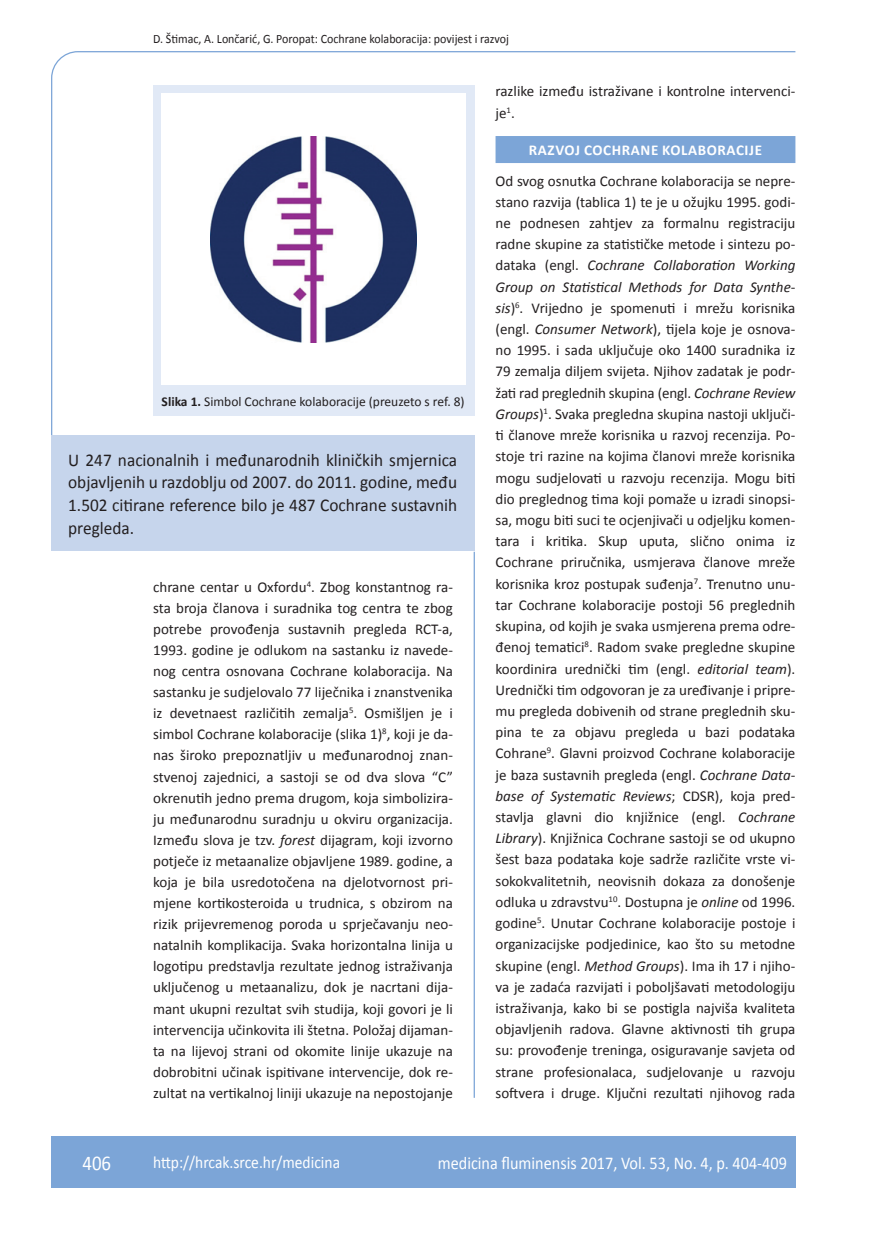
<style>
.page{position:relative;width:872px;height:1234px;background:#fff}
.page>*{position:absolute;margin:0;border:0;box-sizing:border-box;transform-origin:0 0}
.t1{font:21px "Calibri";color:#fff;scale:.9 1}
.t2{font:18px/22.5px "Calibri";color:#231f20;text-align:justify;scale:.96 1}
.t3{font:18px "Calibri";color:#fff;scale:.9 1}
.t4{font:17.25px "Calibri";color:#fff;scale:.9 1}
.t5{font:15px/21.1px "Calibri";color:#231f20;text-align:justify}
.t6{font:700 15px "Calibri";letter-spacing:.04em;color:#fff}
.t7{font:13.5px "Calibri";color:#231f20}
.t8{font:12.75px "Calibri";color:#231f20;scale:.94 1}
.s1{font-weight:700}
.s2{font-style:italic}
</style>
<div class="page">
<svg style="left:51px;top:51px;width:745px;height:387px"></svg>
<hr style="left:473px;top:551px;width:2px;height:546px;background:#7ca5d7">
<div style="left:51px;top:1135px;width:744px;height:51px;background:#7ca5d7"></div>
<div style="left:495px;top:136px;width:300px;height:27px;background:#7ca5d7"></div>
<div style="left:153px;top:85px;width:321px;height:330px;background:#e1e9f6"></div>
<div style="left:162px;top:94px;width:304px;height:291px;background:#fff"></div>
<img style="left:210px;top:136px;width:207px;height:206px">
<div style="left:51px;top:435px;width:423px;height:116px;background:#c6d5ec"></div>
<p class="t8" style="left:153px;top:30px;width:380px">D. Štimac, A. Lončarić, G. Poropat: Cochrane kolaboracija: povijest i razvoj</p>
<p class="t7" style="left:162px;top:393px;width:304px"><span class="s1">Slika 1.</span> Simbol Cochrane kolaboracije (preuzeto s ref. 8)</p>
<p class="t2" style="left:68px;top:448px;width:406px">U 247 nacionalnih i međunarodnih kliničkih smjernica objavljenih u razdoblju od 2007. do 2011. godine, među 1.502 citirane reference bilo je 487 Cochrane sustavnih pregleda.</p>
<p class="t5" style="left:153px;top:575px;width:301px">chrane centar u Oxfordu<sup>4</sup>. Zbog konstantnog ra&shy;sta broja članova i suradnika tog centra te zbog potrebe provođenja sustavnih pregleda RCT-a, 1993. godine je odlukom na sastanku iz navede&shy;nog centra osnovana Cochrane kolaboracija. Na sastanku je sudjelovalo 77 liječnika i znanstvenika iz devetnaest različitih zemalja<sup>5</sup>. Osmišljen je i simbol Cochrane kolaboracije (slika 1)<sup>8</sup>, koji je da&shy;nas široko prepoznatljiv u međunarodnoj znan&shy;stvenoj zajednici, a sastoji se od dva slova “C” okrenutih jedno prema drugom, koja simbolizira&shy;ju međunarodnu suradnju u okviru organizacija.<br>Između slova je tzv. <span class="s2">forest</span> dijagram, koji izvorno potječe iz metaanalize objavljene 1989. godine, a koja je bila usredotočena na djelotvornost pri&shy;mjene kortikosteroida u trudnica, s obzirom na rizik prijevremenog poroda u sprječavanju neo&shy;natalnih komplikacija. Svaka horizontalna linija u logotipu predstavlja rezultate jednog istraživanja uključenog u metaanalizu, dok je nacrtani dija&shy;mant ukupni rezultat svih studija, koji govori je li intervencija učinkovita ili štetna. Položaj dijaman&shy;ta na lijevoj strani od okomite linije ukazuje na dobrobitni učinak ispitivane intervencije, dok re&shy;zultat na vertikalnoj liniji ukazuje na nepostojanje</p>
<p class="t5" style="left:495px;top:80px;width:301px">razlike između istraživane i kontrolne intervenci&shy;je<sup>1</sup>.</p>
<p class="t6" style="left:529px;top:140px;width:235px">RAZVOJ COCHRANE KOLABORACIJE</p>
<p class="t5" style="left:495px;top:169px;width:301px">Od svog osnutka Cochrane kolaboracija se nepre&shy;stano razvija (tablica 1) te je u ožujku 1995. godi&shy;ne podnesen zahtjev za formalnu registraciju radne skupine za statističke metode i sintezu po&shy;dataka (engl. <span class="s2">Cochrane Collaboration Working Group on Statistical Methods for Data Synthe&shy;sis</span>)<sup>6</sup>. Vrijedno je spomenuti i mrežu korisnika (engl. <span class="s2">Consumer Network</span>), tijela koje je osnova&shy;no 1995. i sada uključuje oko 1400 suradnika iz 79 zemalja diljem svijeta. Njihov zadatak je podr&shy;žati rad preglednih skupina (engl. <span class="s2">Cochrane Review Groups</span>)<sup>1</sup>. Svaka pregledna skupina nastoji uključi&shy;ti članove mreže korisnika u razvoj recenzija. Po&shy;stoje tri razine na kojima članovi mreže korisnika mogu sudjelovati u razvoju recenzija. Mogu biti dio preglednog tima koji pomaže u izradi sinopsi&shy;sa, mogu biti suci te ocjenjivači u odjeljku komen&shy;tara i kritika. Skup uputa, slično onima iz Cochrane priručnika, usmjerava članove mreže korisnika kroz postupak suđenja<sup>7</sup>. Trenutno unu&shy;tar Cochrane kolaboracije postoji 56 preglednih skupina, od kojih je svaka usmjerena prema odre&shy;đenoj tematici<sup>8</sup>. Radom svake pregledne skupine koordinira urednički tim (engl. <span class="s2">editorial team</span>).<br>Urednički tim odgovoran je za uređivanje i pripre&shy;mu pregleda dobivenih od strane preglednih sku&shy;pina te za objavu pregleda u bazi podataka Cohrane<sup>9</sup>. Glavni proizvod Cochrane kolaboracije je baza sustavnih pregleda (engl. <span class="s2">Cochrane Data&shy;base of Systematic Reviews</span>; CDSR), koja pred&shy;stavlja glavni dio knjižnice (engl. <span class="s2">Cochrane Library</span>). Knjižnica Cochrane sastoji se od ukupno šest baza podataka koje sadrže različite vrste vi&shy;sokokvalitetnih, neovisnih dokaza za donošenje odluka u zdravstvu<sup>10</sup>. Dostupna je <span class="s2">online</span> od 1996. godine<sup>5</sup>. Unutar Cochrane kolaboracije postoje i organizacijske podjedinice, kao što su metodne skupine (engl. <span class="s2">Method Groups</span>). Ima ih 17 i njiho&shy;va je zadaća razvijati i poboljšavati metodologiju istraživanja, kako bi se postigla najviša kvaliteta objavljenih radova. Glavne aktivnosti tih grupa su: provođenje treninga, osiguravanje savjeta od strane profesionalaca, sudjelovanje u razvoju softvera i druge. Ključni rezultati njihovog rada</p>
<h1 class="t1" style="left:82px;top:1149px;width:33px">406</h1>
<p class="t4" style="left:153px;top:1150px;width:209px">http://hrcak.srce.hr/medicina</p>
<p class="t3" style="left:438px;top:1151px;width:389px">medicina fluminensis 2017, Vol. 53, No. 4, p. 404-409</p>
</div>
